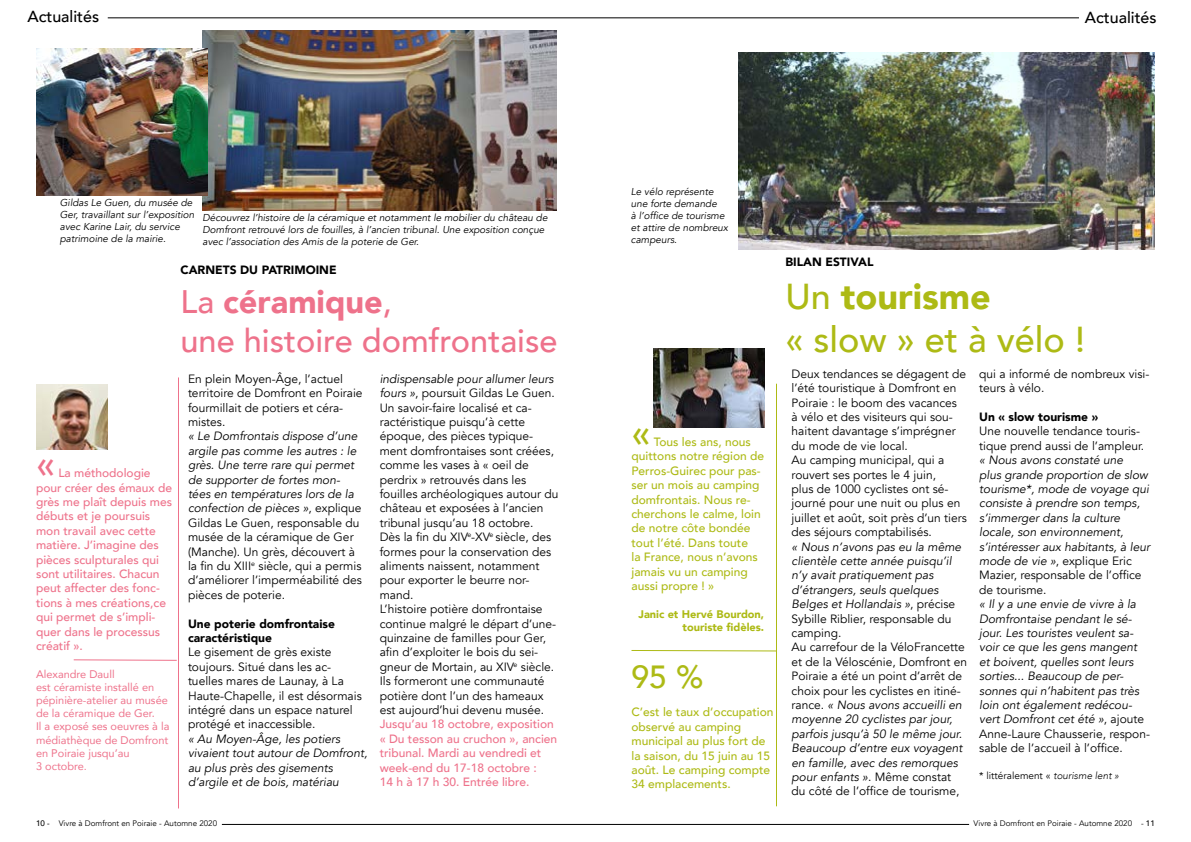
<style>
.page{position:relative;width:1191px;height:842px;background:#fff}
.page>*{position:absolute;margin:0;border:0;box-sizing:border-box;transform-origin:0 0}
.t1{font:500 38px "Avenir";color:#adba15}
.t2{font:500 38px "Avenir";color:#ee728b}
.t3{font:500 36px/43.2px "Avenir";color:#adba15}
.t4{font:500 32.5px/39px "Avenir";color:#ee728b}
.t5{font:500 32px "Avenir";color:#adba15}
.t6{font:500 16px "Avenir";color:#000}
.t7{font:12px/14.4px "Avenir";color:#000}
.t8{font:italic 12px/14.4px "Avenir";color:#000}
.t9{font:500 12px/14.4px "Avenir";color:#ee728b}
.t10{font:500 12px/14.4px "Avenir";color:#adba15}
.t11{font:900 12px/14.4px "Avenir";color:#000}
.t12{font:11px/13.2px "Avenir";color:#ee728b}
.t13{font:900 11px/13.2px "Avenir";color:#adba15;text-align:right}
.t14{font:italic 10px/12px "Avenir";color:#000}
.t15{font:10px "Avenir";color:#000}
.t16{font:8px "Avenir";color:#000}
.s1{font-weight:900}
.s2{font-style:inherit}
.s3{font-style:italic}
.s4{font-style:normal}
.s5{font-weight:300;font-style:italic}
.s6{font-weight:500}
</style>
<div class="page">
<svg style="left:631px;top:384px;width:146px;height:422px"></svg>
<hr style="left:108px;top:18px;width:971px;height:1px;background:#000">
<hr style="left:222px;top:824px;width:747px;height:1px;background:#000">
<img style="left:36px;top:384px;width:37px;height:66px">
<img style="left:203px;top:30px;width:353px;height:180px">
<img style="left:36px;top:48px;width:171px;height:147px">
<svg style="left:73px;top:378px;width:106px;height:430px"></svg>
<img style="left:653px;top:348px;width:112px;height:80px">
<img style="left:739px;top:52px;width:416px;height:198px">
<h3 class="t6" style="left:27px;top:3px;width:73px">Actualités</h3>
<p class="t14" style="left:60px;top:196px;width:136px">Gildas Le Guen, du musée de<br>Ger, travaillant sur l’exposition avec Karine Lair, du service patrimoine de la mairie.</p>
<p class="t14" style="left:202px;top:212px;width:347px">Découvrez l’histoire de la céramique et notamment le mobilier du château de<br>Domfront retrouvé lors de fouilles, à l’ancien tribunal. Une exposition conçue avec l’association des Amis de la poterie de Ger.</p>
<p class="t11" style="left:180px;top:262px;width:157px">CARNETS DU PATRIMOINE</p>
<h3 class="t4" style="left:180px;top:280px;width:378px">La <span class="s1">céramique</span>,<br>une histoire domfrontaise</h3>
<h1 class="t2" style="left:36px;top:431px;width:20px">«</h1>
<p class="t9" style="left:36px;top:465px;width:138px;text-indent:22px">La méthodologie pour créer des émaux de grès me plaît depuis mes débuts et je poursuis mon travail avec cette matière. J’imagine des pièces sculpturales qui sont utilitaires. Chacun peut affecter des fonc&shy;tions à mes créations,ce qui permet de s’impli&shy;quer dans le processus créatif ».</p>
<p class="t12" style="left:36px;top:667px;width:135px">Alexandre Daull<br>est céramiste installé en pépinière-atelier au musée de la céramique de Ger.<br>Il a exposé ses oeuvres à la médiathèque de Domfront en Poiraie jusqu’au<br>3 octobre<span class="s2">.</span></p>
<p class="t7" style="left:188px;top:372px;width:176px">En plein Moyen-Âge, l’actuel territoire de Domfront en Poiraie fourmillait de potiers et céra&shy;mistes.</p>
<p class="t7" style="left:188px;top:429px;width:175px"><span class="s3">« Le Domfrontais dispose d’une argile pas comme les autres : le grès. Une terre rare qui permet de supporter de fortes mon&shy;tées en températures lors de la confection de pièces »</span>, explique<br>Gildas Le Guen, responsable du musée de la céramique de Ger (Manche). Un grès, découvert à la fin du XIII<sup>e</sup> siècle, qui a permis d’améliorer l’imperméabilité des pièces de poterie.</p>
<p class="t11" style="left:188px;top:616px;width:148px">Une poterie domfrontaise caractéristique</p>
<p class="t7" style="left:188px;top:645px;width:175px">Le gisement de grès existe toujours. Situé dans les ac&shy;tuelles mares de Launay, à La<br>Haute-Chapelle, il est désormais intégré dans un espace naturel protégé et inaccessible.</p>
<p class="t8" style="left:188px;top:732px;width:181px">« Au Moyen-Âge, les potiers vivaient tout autour de Domfront, au plus près des gisements d’argile et de bois, matériau</p>
<p class="t7" style="left:380px;top:372px;width:180px"><span class="s3">indispensable pour allumer leurs fours »</span>, poursuit Gildas Le Guen.<br>Un savoir-faire localisé et ca&shy;ractéristique puisqu’à cette époque, des pièces typique&shy;ment domfrontaises sont créées, comme les vases à « oeil de perdrix » retrouvés dans les fouilles archéologiques autour du château et exposées à l’ancien tribunal jusqu’au 18 octobre.<br>Dès la fin du XIV<sup>e</sup>-XV<sup>e</sup> siècle, des formes pour la conservation des aliments naissent, notamment pour exporter le beurre nor&shy;mand.<br>L’histoire potière domfrontaise continue malgré le départ d’une&shy;quinzaine de familles pour Ger, afin d’exploiter le bois du sei&shy;gneur de Mortain, au XIV<sup>e</sup> siècle.<br>Ils formeront une communauté potière dont l’un des hameaux est aujourd’hui devenu musée.</p>
<p class="t9" style="left:380px;top:716px;width:179px">Jusqu’au 18 octobre, exposition « Du tesson au cruchon », ancien tribunal. Mardi au vendredi et week-end du 17-18 octobre :<br>14 h à 17 h 30. Entrée libre.</p>
<h3 class="t6" style="left:1084px;top:3px;width:73px">Actualités</h3>
<p class="t14" style="left:631px;top:185px;width:99px">Le vélo représente une forte demande<br>à l’office de tourisme et attire de nombreux campeurs.</p>
<h1 class="t1" style="left:631px;top:400px;width:20px">«</h1>
<p class="t10" style="left:631px;top:434px;width:134px;text-indent:22px">Tous les ans, nous quittons notre région de<br>Perros-Guirec pour pas&shy;ser un mois au camping domfrontais. Nous re&shy;cherchons le calme, loin de notre côte bondée tout l’été. Dans toute<br>la France, nous n’avons jamais vu un camping aussi propre ! »</p>
<p class="t13" style="left:638px;top:607px;width:127px">Janic et Hervé Bourdon, touriste fidèles.</p>
<h3 class="t5" style="left:631px;top:649px;width:73px">95 %</h3>
<p class="t10" style="left:631px;top:704px;width:144px">C’est le taux d’occupation observé au camping municipal au plus fort de la saison, du 15 juin au 15 août. Le camping compte<br>34 emplacements.</p>
<p class="t11" style="left:785px;top:254px;width:90px">BILAN ESTIVAL</p>
<h2 class="t3" style="left:785px;top:273px;width:301px">Un <span class="s1">tourisme<br></span>« slow » et à vélo !</h2>
<p class="t7" style="left:791px;top:367px;width:177px">Deux tendances se dégagent de l’été touristique à Domfront en<br>Poiraie : le boom des vacances<br>à vélo et des visiteurs qui sou&shy;haitent davantage s’imprégner du mode de vie local.<br>Au camping municipal, qui a rouvert ses portes le 4 juin,<br>plus de 1000 cyclistes ont sé&shy;journé pour une nuit ou plus en juillet et août, soit près d’un tiers des séjours comptabilisés.</p>
<p class="t8" style="left:791px;top:539px;width:177px">« Nous n’avons pas eu la même clientèle cette année puisqu’il n’y avait pratiquement pas d’étrangers, seuls quelques<br>Belges et Hollandais »<span class="s4">, précise<br>Sybille Riblier, responsable du camping.<br>Au carrefour de la VéloFrancette et de la Véloscénie, Domfront en<br>Poiraie a été un point d’arrêt de choix pour les cyclistes en itiné&shy;rance.</span> « Nous avons accueilli en moyenne 20 cyclistes par jour, parfois jusqu’à 50 le même jour.<br>Beaucoup d’entre eux voyagent en famille, avec des remorques pour enfants »<span class="s4">. Même constat du côté de l’office de tourisme,</span></p>
<p class="t7" style="left:979px;top:367px;width:172px">qui a informé de nombreux visi&shy;teurs à vélo.</p>
<p class="t11" style="left:979px;top:409px;width:120px">Un « slow tourisme »</p>
<p class="t7" style="left:979px;top:424px;width:166px">Une nouvelle tendance touris&shy;tique prend aussi de l’ampleur.</p>
<p class="t8" style="left:979px;top:453px;width:172px">« Nous avons constaté une<br>plus grande proportion de slow tourisme*, mode de voyage qui consiste à prendre son temps, s’immerger dans la culture locale, son environnement, s’intéresser aux habitants, à leur mode de vie »<span class="s4">, explique Eric<br>Mazier, responsable de l’office de tourisme.</span></p>
<p class="t8" style="left:979px;top:597px;width:172px">« Il y a une envie de vivre à la<br>Domfrontaise pendant le sé&shy;jour. Les touristes veulent sa&shy;voir ce que les gens mangent et boivent, quelles sont leurs sorties... Beaucoup de per&shy;sonnes qui n’habitent pas très loin ont également redécou&shy;vert Domfront cet été »<span class="s4">, ajoute<br>Anne-Laure Chausserie, respon&shy;sable de l’accueil à l’office.</span></p>
<p class="t15" style="left:979px;top:769px;width:141px">* littéralement « <span class="s5">tourisme lent »</span></p>
<p class="t16" style="left:36px;top:818px;width:182px"><span class="s6">10 -</span> Vivre à Domfront en Poiraie - Automne 2020</p>
<p class="t16" style="left:973px;top:818px;width:183px">Vivre à Domfront en Poiraie - Automne 2020 - <span class="s6">11</span></p>
</div>
